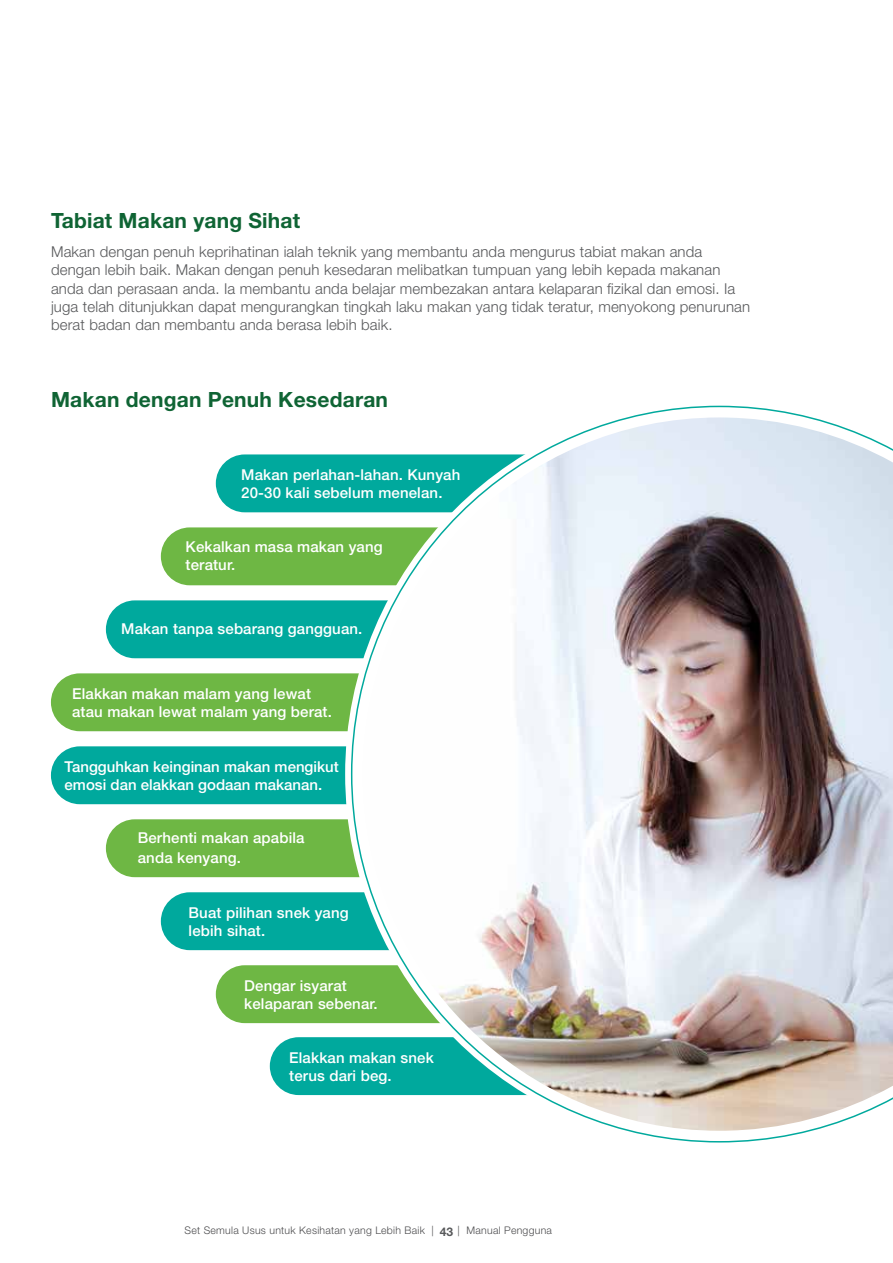
<style>
.page{position:relative;width:893px;height:1263px;background:#fff}
.page>*{position:absolute;margin:0;border:0;box-sizing:border-box;transform-origin:0 0}
.t1{font:700 21px "Helvetica Neue LT Std";letter-spacing:.01em;color:#0f6434}
.t2{font:300 15px/18px "Helvetica Neue LT Std";letter-spacing:.01em;color:#58595b}
.t3{font:500 15px/18px "Helvetica Neue LT Std";letter-spacing:.01em;color:#fff}
.t4{font:300 10.5px "Helvetica Neue LT Std";letter-spacing:.025em;color:#4d4d4f}
.s1{font-weight:700;font-size:12px;color:#58595b}
</style>
<div class="page">
<div style="left:216px;top:454px;width:129px;height:58px;background:#00a99d"></div>
<div style="left:161px;top:527px;width:184px;height:58px;background:#6eb744"></div>
<div style="left:106px;top:600px;width:239px;height:58px;background:#00a99d"></div>
<div style="left:51px;top:673px;width:294px;height:58px;background:#6eb744"></div>
<div style="left:51px;top:746px;width:294px;height:58px;background:#00a99d"></div>
<div style="left:106px;top:819px;width:239px;height:58px;background:#6eb744"></div>
<div style="left:161px;top:892px;width:184px;height:58px;background:#00a99d"></div>
<div style="left:216px;top:965px;width:129px;height:58px;background:#6eb744"></div>
<svg style="left:270px;top:1037px;width:75px;height:58px;background:#15b0a5"></svg>
<svg style="left:351px;top:406px;width:460px;height:736px"></svg>
<img style="left:363px;top:417px;width:530px;height:714px">
<h1 class="t1" style="left:51px;top:207px;width:251px">Tabiat Makan yang Sihat</h1>
<p class="t2" style="left:51px;top:243px;width:701px">Makan dengan penuh keprihatinan ialah teknik yang membantu anda mengurus tabiat makan anda dengan lebih baik. Makan dengan penuh kesedaran melibatkan tumpuan yang lebih kepada makanan anda dan perasaan anda. Ia membantu anda belajar membezakan antara kelaparan fizikal dan emosi. Ia juga telah ditunjukkan dapat mengurangkan tingkah laku makan yang tidak teratur, menyokong penurunan berat badan dan membantu anda berasa lebih baik.</p>
<h1 class="t1" style="left:51px;top:387px;width:339px">Makan dengan Penuh Kesedaran</h1>
<p class="t3" style="left:241px;top:465px;width:221px">Makan perlahan-lahan. Kunyah<br>20-30 kali sebelum menelan.</p>
<p class="t3" style="left:186px;top:538px;width:199px">Kekalkan masa makan yang teratur.</p>
<p class="t3" style="left:121px;top:620px;width:243px">Makan tanpa sebarang gangguan.</p>
<p class="t3" style="left:72px;top:684px;width:261px">Elakkan makan malam yang lewat atau makan lewat malam yang berat.</p>
<p class="t3" style="left:65px;top:757px;width:276px">Tangguhkan keinginan makan mengikut emosi dan elakkan godaan makanan.</p>
<p class="t3" style="left:138px;top:828px;width:168px;line-height:19.8px">Berhenti makan apabila anda kenyang.</p>
<p class="t3" style="left:189px;top:903px;width:162px">Buat pilihan snek yang lebih sihat.</p>
<p class="t3" style="left:244px;top:976px;width:135px">Dengar isyarat kelaparan sebenar.</p>
<p class="t3" style="left:289px;top:1048px;width:146px">Elakkan makan snek terus dari beg.</p>
<p class="t4" style="left:185px;top:1224px;width:369px">Set Semula Usus untuk Kesihatan yang Lebih Baik | <span class="s1">43</span> | Manual Pengguna</p>
</div>
